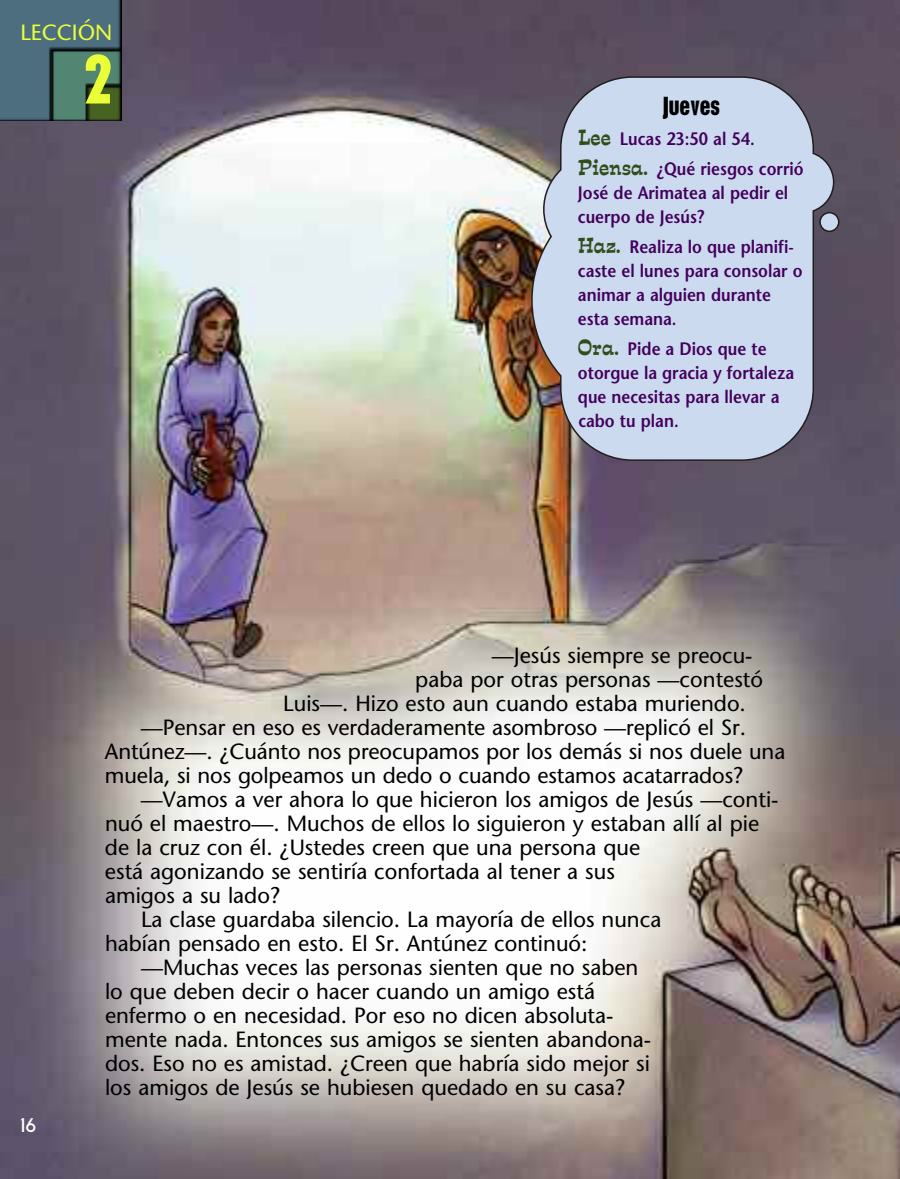
<style>
.page{position:relative;width:900px;height:1179px;background:#fff}
.page>*{position:absolute;margin:0;border:0;box-sizing:border-box;transform-origin:0 0}
.t1{font:700 condensed 64px "Placard";color:#ebff38}
.t2{font:700 condensed 24px "Placard";color:#000}
.t3{font:22px "Stone Sans";color:#000}
.t4{font:22px "Stone Sans";color:#ebff38}
.t5{font:700 20px "New Garden";color:#fff}
.t6{font:600 18px/24px "Stone Sans";color:#43005c;scale:.9 1}
.s1{font-family:"Estro Font";font-weight:400;font-size:20px;color:#314d1a}
</style>
<div class="page">
<img style="left:0;top:0;width:900px;height:1179px">
<img style="left:0;top:0;width:122px;height:120px">
<svg style="left:530px;top:76px;width:305px;height:386px"></svg>
<div style="left:820px;top:213px;width:19px;height:18px;background:#ccdaef;border-radius:50%"></div>
<div style="left:819px;top:212px;width:21px;height:20px;border:2px solid #231f20;border-radius:50%"></div>
<p class="t4" style="left:20px;top:23px;width:94px">LECCIÓN</p>
<h1 class="t1" style="left:84px;top:55px;width:30px">2</h1>
<p class="t2" style="left:663px;top:96px;width:59px">Jueves</p>
<p class="t6" style="left:578px;top:125px;width:252px;line-height:30px"><span class="s1">Lee</span> Lucas 23:50 al 54.<br><span class="s1">Piensa.</span> ¿Qué riesgos corrió</p>
<p class="t6" style="left:578px;top:182px;width:235px">José de Arimatea al pedir el cuerpo de Jesús?</p>
<p class="t6" style="left:578px;top:236px;width:251px"><span class="s1">Haz.</span> Realiza lo que planifi&shy;caste el lunes para consolar o animar a alguien durante esta semana.</p>
<p class="t6" style="left:578px;top:338px;width:242px"><span class="s1">Ora.</span> Pide a Dios que te otorgue la gracia y fortaleza que necesitas para llevar a cabo tu plan.</p>
<p class="t5" style="left:20px;top:1113px;width:18px">16</p>
<p class="t3" style="left:492px;top:647px;width:262px">—Jesús siempre se preocu-</p>
<p class="t3" style="left:415px;top:671px;width:349px">paba por otras personas —contestó</p>
<p class="t3" style="left:283px;top:695px;width:464px">Luis—. Hizo esto aun cuando estaba muriendo.</p>
<p class="t3" style="left:141px;top:719px;width:607px">—Pensar en eso es verdaderamente asombroso —replicó el Sr.</p>
<p class="t3" style="left:105px;top:743px;width:682px">Antúnez—. ¿Cuánto nos preocupamos por los demás si nos duele una</p>
<p class="t3" style="left:105px;top:767px;width:640px">muela, si nos golpeamos un dedo o cuando estamos acatarrados?</p>
<p class="t3" style="left:141px;top:791px;width:639px">—Vamos a ver ahora lo que hicieron los amigos de Jesús —conti-</p>
<p class="t3" style="left:105px;top:815px;width:656px">nuó el maestro—. Muchos de ellos lo siguieron y estaban allí al pie</p>
<p class="t3" style="left:105px;top:839px;width:537px">de la cruz con él. ¿Ustedes creen que una persona que</p>
<p class="t3" style="left:105px;top:863px;width:511px">está agonizando se sentiría confortada al tener a sus</p>
<p class="t3" style="left:105px;top:887px;width:177px">amigos a su lado?</p>
<p class="t3" style="left:141px;top:911px;width:522px">La clase guardaba silencio. La mayoría de ellos nunca</p>
<p class="t3" style="left:105px;top:935px;width:484px">habían pensado en esto. El Sr. Antúnez continuó:</p>
<p class="t3" style="left:141px;top:959px;width:499px">—Muchas veces las personas sienten que no saben</p>
<p class="t3" style="left:105px;top:983px;width:492px">lo que deben decir o hacer cuando un amigo está</p>
<p class="t3" style="left:105px;top:1007px;width:510px">enfermo o en necesidad. Por eso no dicen absoluta-</p>
<p class="t3" style="left:105px;top:1031px;width:548px">mente nada. Entonces sus amigos se sienten abandona-</p>
<p class="t3" style="left:105px;top:1055px;width:547px">dos. Eso no es amistad. ¿Creen que habría sido mejor si</p>
<p class="t3" style="left:105px;top:1079px;width:522px">los amigos de Jesús se hubiesen quedado en su casa?</p>
</div>
